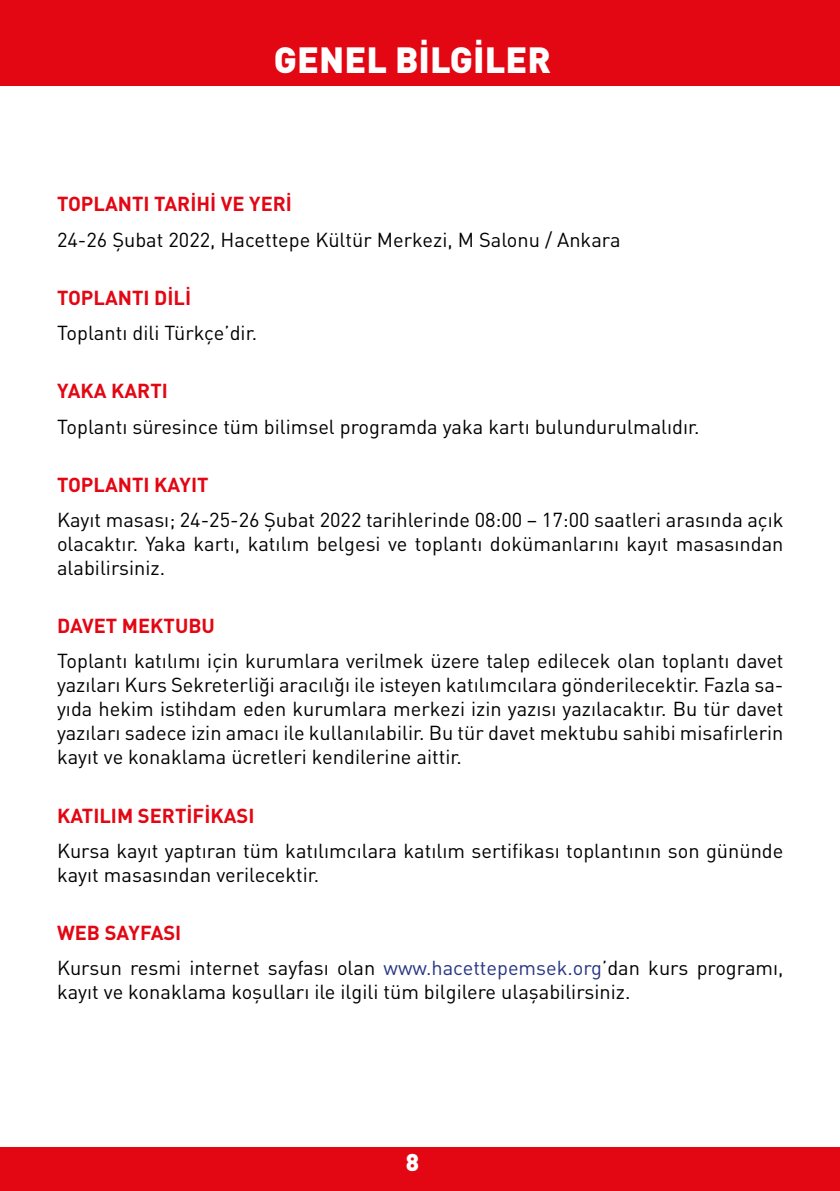
<style>
.page{position:relative;width:840px;height:1191px;background:#fff}
.page>*{position:absolute;margin:0;border:0;box-sizing:border-box;transform-origin:0 0}
.t1{font:900 36px "DIN Pro";color:#fff}
.t2{font:900 24px "DIN Pro";color:#fff}
.t3{font:20px/24px "DIN Pro";color:#000;text-align:justify}
.t4{font:700 20px "DIN Pro";color:#e30613}
.s1{font-weight:700;color:#e30613}
.s2{color:#283583}
</style>
<div class="page">
<div style="left:0;top:1147px;width:839px;height:44px;background:#e30613"></div>
<div style="left:0;top:0;width:839px;height:85px;background:#e30613"></div>
<h1 class="t1" style="left:274px;top:36px;width:278px">GENEL BİLGİLER</h1>
<p class="t4" style="left:57px;top:191px;width:236px">TOPLANTI TARİHİ VE YERİ</p>
<p class="t3" style="left:57px;top:227px;width:564px">24-26 Şubat 2022, Hacettepe Kültür Merkezi, M Salonu / Ankara</p>
<p class="t4" style="left:57px;top:284px;width:135px">TOPLANTI DİLİ</p>
<p class="t3" style="left:57px;top:320px;width:201px">Toplantı dili Türkçe’dir.</p>
<p class="t4" style="left:57px;top:377px;width:112px">YAKA KARTI</p>
<p class="t3" style="left:57px;top:413px;width:643px">Toplantı süresince tüm bilimsel programda yaka kartı bulundurulmalıdır.</p>
<p class="t4" style="left:57px;top:471px;width:153px">TOPLANTI KAYIT</p>
<p class="t3" style="left:57px;top:507px;width:727px">Kayıt masası; 24-25-26 Şubat 2022 tarihlerinde 08:00 – 17:00 saatleri arasında açık olacaktır. Yaka kartı, katılım belgesi ve toplantı dokümanlarını kayıt masasından alabilirsiniz.</p>
<p class="t4" style="left:57px;top:612px;width:159px">DAVET MEKTUBU</p>
<p class="t3" style="left:57px;top:648px;width:727px">Toplantı katılımı için kurumlara verilmek üzere talep edilecek olan toplantı davet yazıları Kurs Sekreterliği aracılığı ile isteyen katılımcılara gönderilecektir. Fazla sa&shy;yıda hekim istihdam eden kurumlara merkezi izin yazısı yazılacaktır. Bu tür davet yazıları sadece izin amacı ile kullanılabilir. Bu tür davet mektubu sahibi misafirlerin kayıt ve konaklama ücretleri kendilerine aittir.</p>
<p class="t4" style="left:57px;top:801px;width:199px">KATILIM SERTİFİKASI</p>
<p class="t3" style="left:57px;top:838px;width:727px">Kursa kayıt yaptıran tüm katılımcılara katılım sertifikası toplantının son gününde kayıt masasından verilecektir.</p>
<p class="t3" style="left:57px;top:914px;width:727px;line-height:35.4px"><span class="s1">WEB SAYFASI<br></span>Kursun resmi internet sayfası olan <span class="s2">www.hacettepemsek.org</span>’dan kurs programı,</p>
<p class="t3" style="left:57px;top:979px;width:574px">kayıt ve konaklama koşulları ile ilgili tüm bilgilere ulaşabilirsiniz.</p>
<p class="t2" style="left:405px;top:1146px;width:15px">8</p>
</div>
